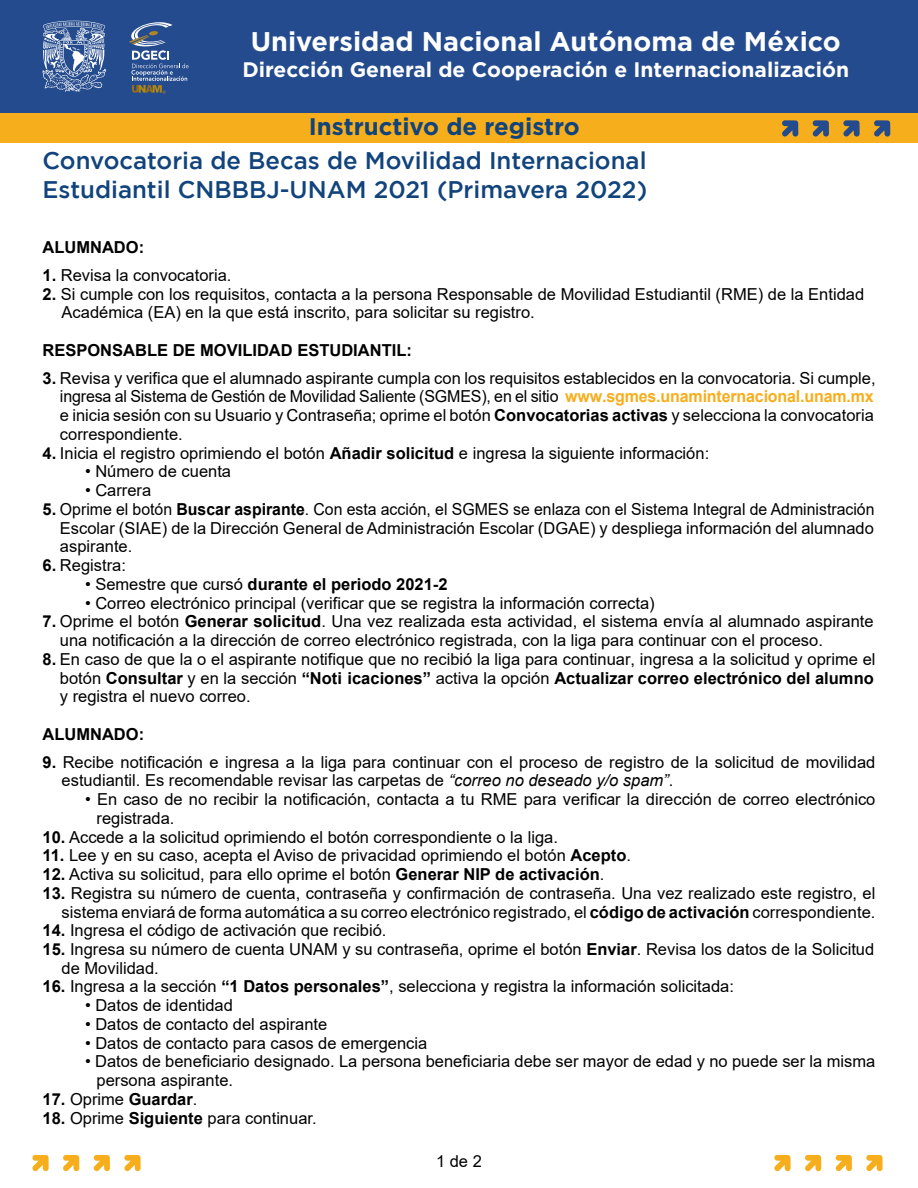
<style>
.page{position:relative;width:918px;height:1188px;background:#fff}
.page>*{position:absolute;margin:0;border:0;box-sizing:border-box;transform-origin:0 0}
.t1{font:700 27px "Gotham";color:#fff}
.t2{font:500 24px/28.8px "Gotham";color:#11437c}
.t3{font:700 24px "Gotham";color:#11437c}
.t4{font:700 21px "Gotham";color:#fff}
.t5{font:16.5px/18.8px "Arial";color:#000}
.t6{font:16.5px/18.8px "Arial";color:#000;text-align:justify;scale:.96 1}
.t7{font:700 16.5px "Arial";color:#000}
.s1{font-weight:700}
.s2{font-weight:700;color:#f6ae1c}
.s3{font-weight:400}
.s4{font-style:italic}
</style>
<div class="page">
<div style="left:0;top:0;width:918px;height:114px;background:#244b8e"></div>
<div style="left:0;top:113px;width:918px;height:29px;background:#f6ae1c"></div>
<svg style="left:782px;top:120px;width:16px;height:17px"></svg>
<svg style="left:812px;top:120px;width:17px;height:17px"></svg>
<svg style="left:843px;top:120px;width:17px;height:17px"></svg>
<svg style="left:874px;top:120px;width:16px;height:17px"></svg>
<svg style="left:774px;top:1155px;width:17px;height:16px"></svg>
<svg style="left:805px;top:1155px;width:16px;height:16px"></svg>
<svg style="left:835px;top:1155px;width:17px;height:16px"></svg>
<svg style="left:866px;top:1155px;width:17px;height:16px"></svg>
<svg style="left:32px;top:1155px;width:17px;height:16px"></svg>
<svg style="left:63px;top:1155px;width:16px;height:16px"></svg>
<svg style="left:93px;top:1155px;width:17px;height:16px"></svg>
<svg style="left:124px;top:1155px;width:17px;height:16px"></svg>
<svg style="left:42px;top:21px;width:64px;height:71px"></svg>
<svg style="left:129px;top:22px;width:60px;height:72px"></svg>
<h1 class="t1" style="left:251px;top:26px;width:591px">Universidad Nacional Autónoma de México</h1>
<p class="t4" style="left:242px;top:57px;width:608px">Dirección General de Cooperación e Internacionalización</p>
<h2 class="t3" style="left:309px;top:113px;width:272px">Instructivo de registro</h2>
<h2 class="t2" style="left:43px;top:146px;width:606px">Convocatoria de Becas de Movilidad Internacional<br>Estudiantil CNBBBJ-UNAM 2021 (Primavera 2022)</h2>
<p class="t7" style="left:43px;top:236px;width:103px">ALUMNADO:</p>
<p class="t5" style="left:43px;top:266px;width:190px"><span class="s1">1.</span> Revisa la convocatoria.</p>
<p class="t5" style="left:62px;top:284px;width:804px;text-indent:-19px"><span class="s1">2.</span> Si cumple con los requisitos, contacta a la persona Responsable de Movilidad Estudiantil (RME) de la Entidad<br>Académica (EA) en la que está inscrito, para solicitar su registro.</p>
<p class="t7" style="left:43px;top:338px;width:371px">RESPONSABLE DE MOVILIDAD ESTUDIANTIL:</p>
<p class="t5" style="left:60px;top:368px;width:817px;text-align:justify;text-indent:-17px"><span class="s1">3.</span> Revisa y verifica que el alumnado aspirante cumpla con los requisitos establecidos en la convocatoria. Si cumple, ingresa al Sistema de Gestión de Movilidad Saliente (SGMES), en el sitio <span class="s2">www.sgmes.unaminternacional.unam.mx </span>e inicia sesión con su Usuario y Contraseña; oprime el botón <span class="s1">Convocatorias activas</span> y selecciona la convocatoria correspondiente.</p>
<p class="t5" style="left:43px;top:443px;width:668px"><span class="s1">4.</span> Inicia el registro oprimiendo el botón <span class="s1">Añadir solicitud</span> e ingresa la siguiente información:</p>
<p class="t5" style="left:85px;top:462px;width:148px">• Número de cuenta</p>
<p class="t5" style="left:85px;top:481px;width:68px">• Carrera</p>
<p class="t6" style="left:60px;top:500px;width:850px;text-indent:-17px"><span class="s1">5.</span> Oprime el botón <span class="s1">Buscar aspirante</span>. Con esta acción, el SGMES se enlaza con el Sistema Integral de Administración Escolar (SIAE) de la Dirección General de Administración Escolar (DGAE) y despliega información del alumnado aspirante.</p>
<p class="t5" style="left:43px;top:556px;width:85px"><span class="s1">6.</span> Registra:</p>
<p class="t7" style="left:85px;top:572px;width:364px"><span class="s3">• Semestre que cursó</span> durante el periodo 2021-2</p>
<p class="t5" style="left:85px;top:593px;width:571px">• Correo electrónico principal (verificar que se registra la información correcta)</p>
<p class="t5" style="left:60px;top:612px;width:815px;text-indent:-17px"><span class="s1">7.</span> Oprime el botón <span class="s1">Generar solicitud</span>. Una vez realizada esta actividad, el sistema envía al alumnado aspirante una notificación a la dirección de correo electrónico registrada, con la liga para continuar con el proceso.</p>
<p class="t5" style="left:60px;top:650px;width:817px;text-align:justify;text-indent:-17px"><span class="s1">8.</span> En caso de que la o el aspirante notifique que no recibió la liga para continuar, ingresa a la solicitud y oprime el botón <span class="s1">Consultar</span> y en la sección <span class="s1">“Noti icaciones”</span> activa la opción <span class="s1">Actualizar correo electrónico del alumno </span>y registra el nuevo correo.</p>
<p class="t7" style="left:43px;top:722px;width:103px">ALUMNADO:</p>
<p class="t5" style="left:62px;top:752px;width:815px;text-indent:-19px"><span class="s1">9.</span> Recibe notificación e ingresa a la liga para continuar con el proceso de registro de la solicitud de movilidad estudiantil. Es recomendable revisar las carpetas de <span class="s4">“correo no deseado y/o spam”</span>.</p>
<p class="t5" style="left:97px;top:790px;width:780px;text-indent:-11px">• En caso de no recibir la notificación, contacta a tu RME para verificar la dirección de correo electrónico registrada.</p>
<p class="t5" style="left:43px;top:827px;width:517px"><span class="s1">10.</span> Accede a la solicitud oprimiendo el botón correspondiente o la liga.</p>
<p class="t5" style="left:43px;top:846px;width:590px"><span class="s1">11.</span> Lee y en su caso, acepta el Aviso de privacidad oprimiendo el botón <span class="s1">Acepto</span>.</p>
<p class="t5" style="left:43px;top:865px;width:563px"><span class="s1">12.</span> Activa su solicitud, para ello oprime el botón <span class="s1">Generar NIP de activación</span>.</p>
<p class="t5" style="left:43px;top:883px;width:834px;text-align:right"><span class="s1">13.</span> Registra su número de cuenta, contraseña y confirmación de contraseña. Una vez realizado este registro, el sistema enviará de forma automática a su correo electrónico registrado, el <span class="s1">código de activación</span> correspondiente.</p>
<p class="t5" style="left:43px;top:921px;width:345px"><span class="s1">14.</span> Ingresa el código de activación que recibió.</p>
<p class="t5" style="left:62px;top:940px;width:814px;text-indent:-19px"><span class="s1">15.</span> Ingresa su número de cuenta UNAM y su contraseña, oprime el botón <span class="s1">Enviar</span>. Revisa los datos de la Solicitud de Movilidad.</p>
<p class="t5" style="left:42px;top:977px;width:693px"><span class="s1">16.</span> Ingresa a la sección <span class="s1">“1 Datos personales”</span>, selecciona y registra la información solicitada:</p>
<p class="t5" style="left:85px;top:996px;width:149px">• Datos de identidad</p>
<p class="t5" style="left:85px;top:1015px;width:244px">• Datos de contacto del aspirante</p>
<p class="t5" style="left:85px;top:1033px;width:344px">• Datos de contacto para casos de emergencia</p>
<p class="t5" style="left:97px;top:1052px;width:780px;text-indent:-11px">• Datos de beneficiario designado. La persona beneficiaria debe ser mayor de edad y no puede ser la misma persona aspirante.</p>
<p class="t7" style="left:42px;top:1088px;width:156px">17. <span class="s3">Oprime</span> Guardar<span class="s3">.</span></p>
<p class="t5" style="left:42px;top:1108px;width:276px"><span class="s1">18.</span> Oprime <span class="s1">Siguiente</span> para continuar.</p>
<p class="t5" style="left:436px;top:1151px;width:47px">1 de 2</p>
</div>
